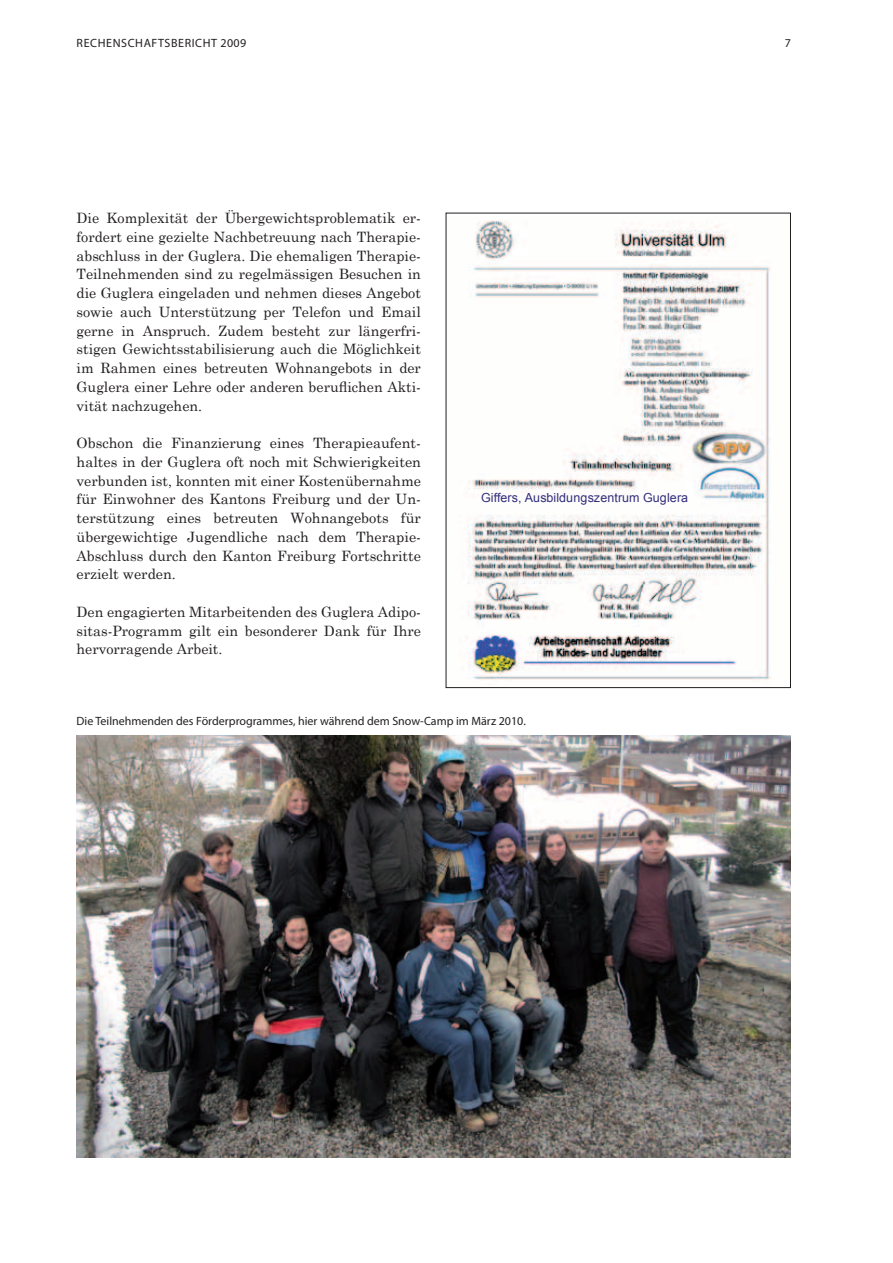
<style>
.page{position:relative;width:893px;height:1263px;background:#fff}
.page>*{position:absolute;margin:0;border:0;box-sizing:border-box;transform-origin:0 0}
.t1{font:14.25px/18.8px "Century Schoolbook";color:#231f20;text-align:justify}
.t2{font:12.45px "Arial";letter-spacing:.005em;color:#322e7d}
.t3{font:12px "Myriad Pro";color:#231f20}
.t4{font:12px "Myriad Pro";letter-spacing:.05em;color:#231f20}
</style>
<div class="page">
<img style="left:466px;top:220px;width:305px;height:460px">
<img style="left:77px;top:735px;width:714px;height:423px">
<p class="t4" style="left:77px;top:36px;width:171px">RECHENSCHAFTSBERICHT 2009</p>
<p class="t3" style="left:785px;top:36px;width:8px">7</p>
<p class="t1" style="left:77px;top:207px;width:346px">Die Komplexität der Übergewichtsproblematik er&shy;fordert eine gezielte Nachbetreuung nach Therapie&shy;abschluss in der Guglera. Die ehemaligen Therapie-Teilnehmenden sind zu regelmässigen Besuchen in die Guglera eingeladen und nehmen dieses Angebot sowie auch Unterstützung per Telefon und Email gerne in Anspruch. Zudem besteht zur längerfri&shy;stigen Gewichtsstabilisierung auch die Möglichkeit im Rahmen eines betreuten Wohnangebots in der Guglera einer Lehre oder anderen beruflichen Akti&shy;vität nachzugehen.</p>
<p class="t1" style="left:77px;top:432px;width:346px">Obschon die Finanzierung eines Therapieaufent&shy;haltes in der Guglera oft noch mit Schwierigkeiten verbunden ist, konnten mit einer Kostenübernahme für Einwohner des Kantons Freiburg und der Un&shy;terstützung eines betreuten Wohnangebots für übergewichtige Jugendliche nach dem Therapie-Abschluss durch den Kanton Freiburg Fortschritte erzielt werden.</p>
<p class="t1" style="left:77px;top:601px;width:346px">Den engagierten Mitarbeitenden des Guglera Adipo&shy;sitas-Programm gilt ein besonderer Dank für Ihre hervorragende Arbeit.</p>
<p class="t2" style="left:481px;top:490px;width:209px">Giffers, Ausbildungszentrum Guglera</p>
<p class="t3" style="left:77px;top:713px;width:451px">Die Teilnehmenden des Förderprogrammes, hier während dem Snow-Camp im März 2010.</p>
</div>
